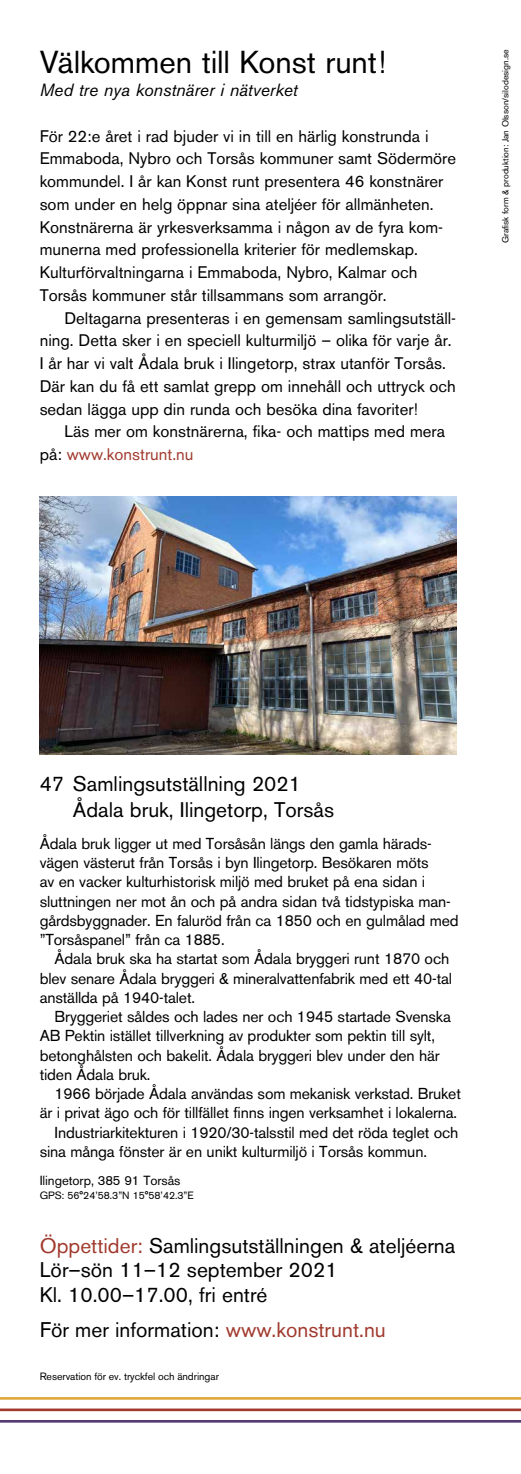
<style>
.page{position:relative;width:521px;height:1474px;background:#fff}
.page>*{position:absolute;margin:0;border:0;box-sizing:border-box;transform-origin:0 0}
.t1{font:31.5px "Akzidenz Grotesk BE";letter-spacing:-.005em;color:#000}
.t2{font:21px/24.5px "Akzidenz Grotesk BE";color:#000}
.t3{font:italic 17.5px "Akzidenz Grotesk BE";color:#000}
.t4{font:16.62px/22.8px "Akzidenz Grotesk BE";color:#000}
.t5{font:15.75px/19.2px "Akzidenz Grotesk BE";letter-spacing:-.01em;color:#000}
.t6{font:13.12px "Akzidenz Grotesk BE";letter-spacing:-.005em;color:#000}
.t7{font:10.5px "Akzidenz Grotesk BE";letter-spacing:-.005em;color:#000}
.t8{font:8.75px "Akzidenz Grotesk BE";color:#000}
.s1{color:#a13a2e}
</style>
<div class="page">
<hr style="left:0;top:1396px;width:521px;height:3px;background:#dea83c">
<hr style="left:0;top:1408px;width:521px;height:3px;background:#a13a2e">
<hr style="left:0;top:1419px;width:521px;height:3px;background:#553876">
<img style="left:40px;top:496px;width:416px;height:258px">
<h1 class="t1" style="left:40px;top:43px;width:348px">Välkommen till Konst runt!</h1>
<p class="t3" style="left:40px;top:79px;width:259px">Med tre nya konstnärer i nätverket</p>
<p class="t4" style="left:40px;top:124px;width:418px">För 22:e året i rad bjuder vi in till en härlig konstrunda i Emmaboda, Nybro och Torsås kommuner samt Södermöre kommundel. I år kan Konst runt presentera 46 konstnärer som under en helg öppnar sina ateljéer för allmänheten.<br>Konstnärerna är yrkesverksamma i någon av de fyra kom&shy;munerna med professionella kriterier för medlemskap.<br>Kulturförvaltningarna i Emmaboda, Nybro, Kalmar och Torsås kommuner står tillsammans som arrangör.</p>
<p class="t4" style="left:40px;top:306px;width:418px;text-indent:25px">Deltagarna presenteras i en gemensam samlingsutställ&shy;ning. Detta sker i en speciell kulturmiljö – olika för varje år.<br>I år har vi valt Ådala bruk i Ilingetorp, strax utanför Torsås.<br>Där kan du få ett samlat grepp om innehåll och uttryck och sedan lägga upp din runda och besöka dina favoriter!</p>
<p class="t4" style="left:40px;top:420px;width:407px;text-indent:25px">Läs mer om konstnärerna, fika- och mattips med mera på: <span class="s1">www.konstrunt.nu</span></p>
<p class="t8" style="left:500px;top:243px;width:195px;rotate:-90deg">Grafisk form &amp; produktion: Jan Olsson/silodesign.se</p>
<h2 class="t2" style="left:73px;top:770px;width:263px;line-height:26.2px;text-indent:-33px">47 Samlingsutställning 2021<br>Ådala bruk, Ilingetorp, Torsås</h2>
<p class="t5" style="left:40px;top:833px;width:420px">Ådala bruk ligger ut med Torsåsån längs den gamla härads&shy;vägen västerut från Torsås i byn Ilingetorp. Besökaren möts<br>av en vacker kulturhistorisk miljö med bruket på ena sidan i sluttningen ner mot ån och på andra sidan två tidstypiska man&shy;gårdsbyggnader. En faluröd från ca 1850 och en gulmålad med ”Torsåspanel” från ca 1885.</p>
<p class="t5" style="left:40px;top:949px;width:414px;text-indent:15px">Ådala bruk ska ha startat som Ådala bryggeri runt 1870 och blev senare Ådala bryggeri &amp; mineralvattenfabrik med ett 40-tal anställda på 1940-talet.</p>
<p class="t5" style="left:40px;top:1007px;width:413px;text-indent:15px">Bryggeriet såldes och lades ner och 1945 startade Svenska AB Pektin istället tillverkning av produkter som pektin till sylt, betonghålsten och bakelit. Ådala bryggeri blev under den här tiden Ådala bruk.</p>
<p class="t5" style="left:55px;top:1084px;width:408px">1966 började Ådala användas som mekanisk verkstad. Bruket</p>
<p class="t5" style="left:40px;top:1103px;width:419px">är i privat ägo och för tillfället finns ingen verksamhet i lokalerna.</p>
<p class="t5" style="left:55px;top:1122px;width:405px">Industriarkitekturen i 1920/30-talsstil med det röda teglet och</p>
<p class="t5" style="left:40px;top:1141px;width:389px">sina många fönster är en unikt kulturmiljö i Torsås kommun.</p>
<p class="t6" style="left:40px;top:1172px;width:142px">Ilingetorp, 385 91 Torsås</p>
<p class="t7" style="left:40px;top:1189px;width:156px">GPS: 56°24’58.3”N 15°58’42.3”E</p>
<h2 class="t2" style="left:40px;top:1232px;width:417px"><span class="s1">Öppettider:</span> Samlingsutställningen &amp; ateljéerna<br>Lör–sön 11–12 september 2021<br>Kl. 10.00–17.00, fri entré</h2>
<h2 class="t2" style="left:40px;top:1316px;width:348px">För mer information: <span class="s1">www.konstrunt.nu</span></h2>
<p class="t7" style="left:40px;top:1370px;width:181px">Reservation för ev. tryckfel och ändringar</p>
</div>
